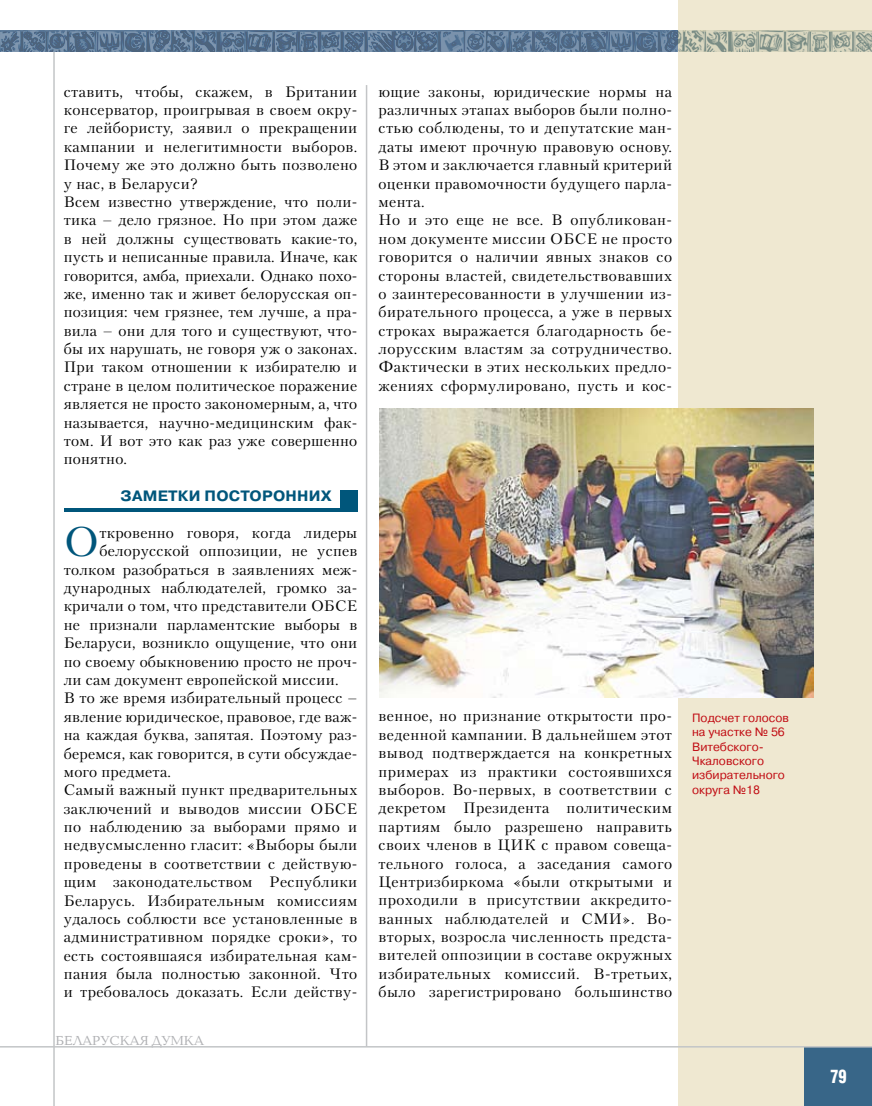
<style>
.page{position:relative;width:872px;height:1106px;background:#fff}
.page>*{position:absolute;margin:0;border:0;box-sizing:border-box;transform-origin:0 0}
.t1{font:41.25px "Petersburg C";color:#00567b}
.t2{font:700 18px "AG Letterica Cond L";color:#fff;scale:.9 1}
.t3{font:15px/18.5px "Petersburg C";letter-spacing:.025em;color:#000}
.t4{font:700 15px "Pragmatica C";letter-spacing:.015em;color:#00567b}
.t5{font:13.5px "Baltica C";color:#aeafb2}
.t6{font:12px/14.4px "Pragmatica C";color:#c10c13}
</style>
<div class="page">
<div style="left:678px;top:0;width:194px;height:1106px;background:#efe8d1"></div>
<hr style="left:53px;top:52px;width:2px;height:1054px;background:#c3c5c7">
<hr style="left:366px;top:85px;width:1px;height:961px;background:#c3c5c7">
<div style="left:804px;top:1047px;width:68px;height:59px;background:#386688"></div>
<svg style="left:0;top:31px;width:872px;height:21px;background:#6e8497"></svg>
<hr style="left:0;top:1046px;width:872px;height:1px;background:#c3c5c7">
<img style="left:379px;top:408px;width:434px;height:289px">
<div style="left:340px;top:490px;width:17px;height:21px;background:#00567b"></div>
<hr style="left:64px;top:508px;width:293px;height:3px;background:#00567b">
<p class="t3" style="left:64px;top:82px;width:295px">ставить, чтобы, скажем, в Британии консерватор, проигрывая в своем окру&shy;ге лейбористу, заявил о прекращении кампании и нелегитимности выборов.<br>Почему же это должно быть позволено у нас, в Беларуси?<br>Всем известно утверждение, что поли&shy;тика – дело грязное. Но при этом даже в ней должны существовать какие-то, пусть и неписанные правила. Иначе, как говорится, амба, приехали. Однако похо&shy;же, именно так и живет белорусская оп&shy;позиция: чем грязнее, тем лучше, а пра&shy;вила – они для того и существуют, что&shy;бы их нарушать, не говоря уж о законах.<br>При таком отношении к избирателю и стране в целом политическое поражение является не просто закономерным, а, что называется, научно-медицинским фак&shy;том. И вот это как раз уже совершенно понятно.</p>
<p class="t4" style="left:121px;top:487px;width:165px">Заметки посто ронн</p>
<p class="t4" style="left:309px;top:487px;width:24px">их</p>
<h1 class="t1" style="left:64px;top:517px;width:36px">О</h1>
<p class="t3" style="left:99px;top:523px;width:259px">ткровенно говоря, когда лидеры</p>
<p class="t3" style="left:99px;top:541px;width:259px">белорусской оппозиции, не успев</p>
<p class="t3" style="left:64px;top:560px;width:295px">толком разобраться в заявлениях меж-</p>
<p class="t3" style="left:64px;top:578px;width:295px">дународных наблюдателей, громко за-</p>
<p class="t3" style="left:64px;top:597px;width:295px">кричали о том, что представители ОБСЕ</p>
<p class="t3" style="left:64px;top:615px;width:295px">не признали парламентские выборы в</p>
<p class="t3" style="left:64px;top:633px;width:295px">Беларуси, возникло ощущение, что они</p>
<p class="t3" style="left:64px;top:652px;width:295px">по своему обыкновению просто не проч-</p>
<p class="t3" style="left:64px;top:670px;width:276px">ли сам документ европейской миссии.</p>
<p class="t3" style="left:64px;top:688px;width:295px">В то же время избирательный процесс –</p>
<p class="t3" style="left:64px;top:707px;width:295px">явление юридическое, правовое, где важ-</p>
<p class="t3" style="left:64px;top:725px;width:295px">на каждая буква, запятая. Поэтому раз-</p>
<p class="t3" style="left:64px;top:744px;width:295px">беремся, как говорится, в сути обсуждае-</p>
<p class="t3" style="left:64px;top:762px;width:109px">мого предмета.</p>
<p class="t3" style="left:64px;top:780px;width:295px">Самый важный пункт предварительных</p>
<p class="t3" style="left:64px;top:799px;width:295px">заключений и выводов миссии ОБСЕ</p>
<p class="t3" style="left:64px;top:817px;width:295px">по наблюдению за выборами прямо и</p>
<p class="t3" style="left:64px;top:835px;width:295px">недвусмысленно гласит: «Выборы были</p>
<p class="t3" style="left:64px;top:854px;width:295px">проведены в соответствии с действую-</p>
<p class="t3" style="left:64px;top:872px;width:295px">щим законодательством Республики</p>
<p class="t3" style="left:64px;top:891px;width:295px">Беларусь. Избирательным комиссиям</p>
<p class="t3" style="left:64px;top:909px;width:295px">удалось соблюсти все установленные в</p>
<p class="t3" style="left:64px;top:927px;width:295px">административном порядке сроки», то</p>
<p class="t3" style="left:64px;top:946px;width:295px">есть состоявшаяся избирательная кам-</p>
<p class="t3" style="left:64px;top:964px;width:295px">пания была полностью законной. Что</p>
<p class="t3" style="left:64px;top:982px;width:295px">и требовалось доказать. Если действу-</p>
<p class="t5" style="left:56px;top:1033px;width:65px">БЕЛАРУСКА</p>
<p class="t5" style="left:140px;top:1033px;width:55px">Я ДУМКА</p>
<p class="t3" style="left:378px;top:82px;width:295px">ющие законы, юридические нормы на различных этапах выборов были полно&shy;стью соблюдены, то и депутатские ман&shy;даты имеют прочную правовую основу.<br>В этом и заключается главный критерий оценки правомочности будущего парла&shy;мента.<br>Но и это еще не все. В опубликован&shy;ном документе миссии ОБСЕ не просто говорится о наличии явных знаков со стороны властей, свидетельствовавших о заинтересованности в улучшении из&shy;бирательного процесса, а уже в первых строках выражается благодарность бе&shy;лорусским властям за сотрудничество.<br>Фактически в этих нескольких предло&shy;жениях сформулировано, пусть и кос-</p>
<p class="t3" style="left:378px;top:707px;width:295px;text-align:justify">венное, но признание открытости про&shy;веденной кампании. В дальнейшем этот вывод подтверждается на конкретных примерах из практики состоявшихся выборов. Во-первых, в соответствии с декретом Президента политическим партиям было разрешено направить своих членов в ЦИК с правом совеща&shy;тельного голоса, а заседания самого Центризбиркома «были открытыми и проходили в присутствии аккредито&shy;ванных наблюдателей и СМИ». Во&shy;вторых, возросла численность предста&shy;вителей оппозиции в составе окружных избирательных комиссий. В-третьих, было зарегистрировано большинство</p>
<p class="t6" style="left:692px;top:710px;width:98px">Подсчет голосов на участке № 56<br>Витебского-<br>Чкаловского избирательного округа №18</p>
<p class="t2" style="left:830px;top:1065px;width:20px">79</p>
</div>
